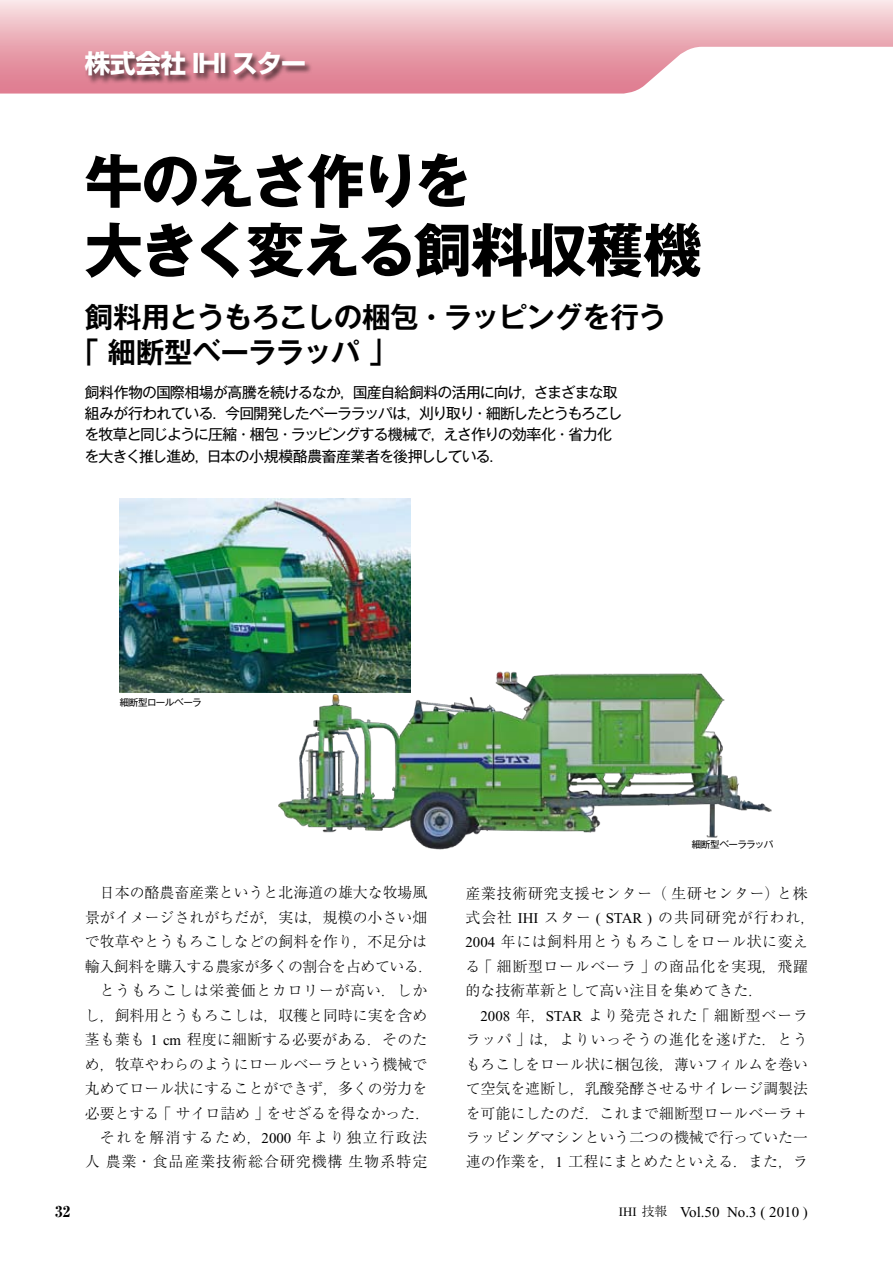
<style>
.page{position:relative;width:893px;height:1263px;background:#fff}
.page>*{position:absolute;margin:0;border:0;box-sizing:border-box;transform-origin:0 0}
.t1{font:700 58.5px/69.2px "Gothic MB101 Pro";letter-spacing:-.045em;color:#000}
.t2{font:700 28.65px/35.1px "Gothic MB101 Pro De";letter-spacing:-.03em;color:#000}
.t3{font:700 25.5px "Shin Go Pro";letter-spacing:-.045em;color:#fff}
.t4{font:15px "Times New Roman";color:#000}
.t5{font:800 15px "Ryumin Pro";color:#000}
.t6{font:300 14.85px/24.5px "Ryumin Pro";color:#000;text-align:justify}
.t7{font:14.85px/21.1px "Gothic MB101 Pro";letter-spacing:-.055em;color:#000}
.t8{font:300 14.85px/24.5px "Ryumin Pro";letter-spacing:.045em;color:#000}
.t9{font:300 14.85px "Ryumin Pro";letter-spacing:-.025em;color:#000}
.t10{font:300 14.85px "Ryumin Pro";letter-spacing:.11em;color:#000}
.t11{font:300 14.85px "Ryumin Pro";letter-spacing:.055em;color:#000}
.t12{font:300 14.85px "Ryumin Pro";letter-spacing:.07em;color:#000}
.t13{font:9.6px "Gothic MB101 Pro";letter-spacing:-.065em;color:#000}
.s1{font-family:"Times New Roman";font-weight:400}
.s2{font-size:12.75px}
.s3{font-family:"Ryumin Pro";font-weight:300;font-size:12.75px}
</style>
<div class="page">
<svg style="left:0;top:0;width:892px;height:94px;background:#eebcc4"></svg>
<svg style="left:892px;top:0;width:1px;height:47px"></svg>
<div style="left:85px;top:51px;width:229px;height:34px;background:#000;opacity:.6"></div>
<img style="left:119px;top:498px;width:291px;height:195px">
<img style="left:276px;top:672px;width:496px;height:178px">
<h3 class="t3" style="left:85px;top:44px;width:223px">株式会社 IHI スター</h3>
<h1 class="t1" style="left:85px;top:139px;width:618px">牛のえさ作りを<br>大きく変える飼料収穫機</h1>
<h2 class="t2" style="left:70px;top:296px;width:598px;text-indent:15px">飼料用とうもろこしの梱包・ラッピングを行う「 細断型ベーララッパ 」</h2>
<p class="t7" style="left:84px;top:380px;width:539px">飼料作物の国際相場が高騰を続けるなか，国産自給飼料の活用に向け，さまざまな取組みが行われている．今回開発したベーララッパは，刈り取り・細断したとうもろこしを牧草と同じように圧縮・梱包・ラッピングする機械で，えさ作りの効率化・省力化を大きく推し進め，日本の小規模酪農畜産業者を後押ししている．</p>
<p class="t13" style="left:120px;top:694px;width:83px">細断型ロールベーラ</p>
<p class="t6" style="left:100px;top:879px;width:329px">日本の酪農畜産業というと北海道の雄大な牧場風</p>
<p class="t6" style="left:85px;top:904px;width:344px">景がイメージされがちだが，実は，規模の小さい畑</p>
<p class="t6" style="left:85px;top:928px;width:344px">で牧草やとうもろこしなどの飼料を作り，不足分は</p>
<p class="t9" style="left:85px;top:954px;width:350px">輸入飼料を購入する農家が多くの割合を占めている．</p>
<p class="t11" style="left:100px;top:979px;width:329px">とうもろこしは栄養価とカロリーが高い．しか</p>
<p class="t6" style="left:85px;top:1002px;width:344px">し，飼料用とうもろこしは，収穫と同時に実を含め</p>
<p class="t6" style="left:85px;top:1026px;width:344px">茎も葉も <span class="s1">1 cm</span> 程度に細断する必要がある．そのた</p>
<p class="t6" style="left:85px;top:1051px;width:344px">め，牧草やわらのようにロールベーラという機械で</p>
<p class="t6" style="left:85px;top:1075px;width:344px">丸めてロール状にすることができず，多くの労力を</p>
<p class="t6" style="left:85px;top:1099px;width:347px">必要とする「サイロ詰め」をせざるを得なかった．</p>
<p class="t10" style="left:100px;top:1126px;width:329px">それを解消するため，<span class="s1">2000</span> 年より独立行政法</p>
<p class="t12" style="left:85px;top:1150px;width:344px">人農業・食品産業技術総合研究機構生物系特定</p>
<p class="t13" style="left:692px;top:836px;width:83px">細断型ベーララッパ</p>
<p class="t8" style="left:465px;top:879px;width:351px">産業技術研究支援センター（生研センター）と株式会社 <span class="s1">IHI</span> スター <span class="s1">( STAR )</span> の共同研究が行われ，<br><span class="s1">2004</span> 年には飼料用とうもろこしをロール状に変える｢細断型ロールベーラ｣の商品化を実現，飛躍的な技術革新として高い注目を集めてきた．</p>
<p class="t6" style="left:466px;top:1002px;width:344px;text-indent:15px"><span class="s1">2008</span> 年，<span class="s1">STAR</span> より発売された｢細断型ベーララッパ｣は，よりいっそうの進化を遂げた．とうもろこしをロール状に梱包後，薄いフィルムを巻いて空気を遮断し，乳酸発酵させるサイレージ調製法を可能にしたのだ．これまで細断型ロールベーラ＋ラッピングマシンという二つの機械で行っていた一連の作業を，<span class="s1">1</span> 工程にまとめたといえる．また，ラ</p>
<p class="t5" style="left:55px;top:1199px;width:16px">32</p>
<p class="t4" style="left:619px;top:1203px;width:191px"><span class="s2">IHI</span> <span class="s3">技報</span> Vol.50 No.3 ( 2010 )</p>
</div>
